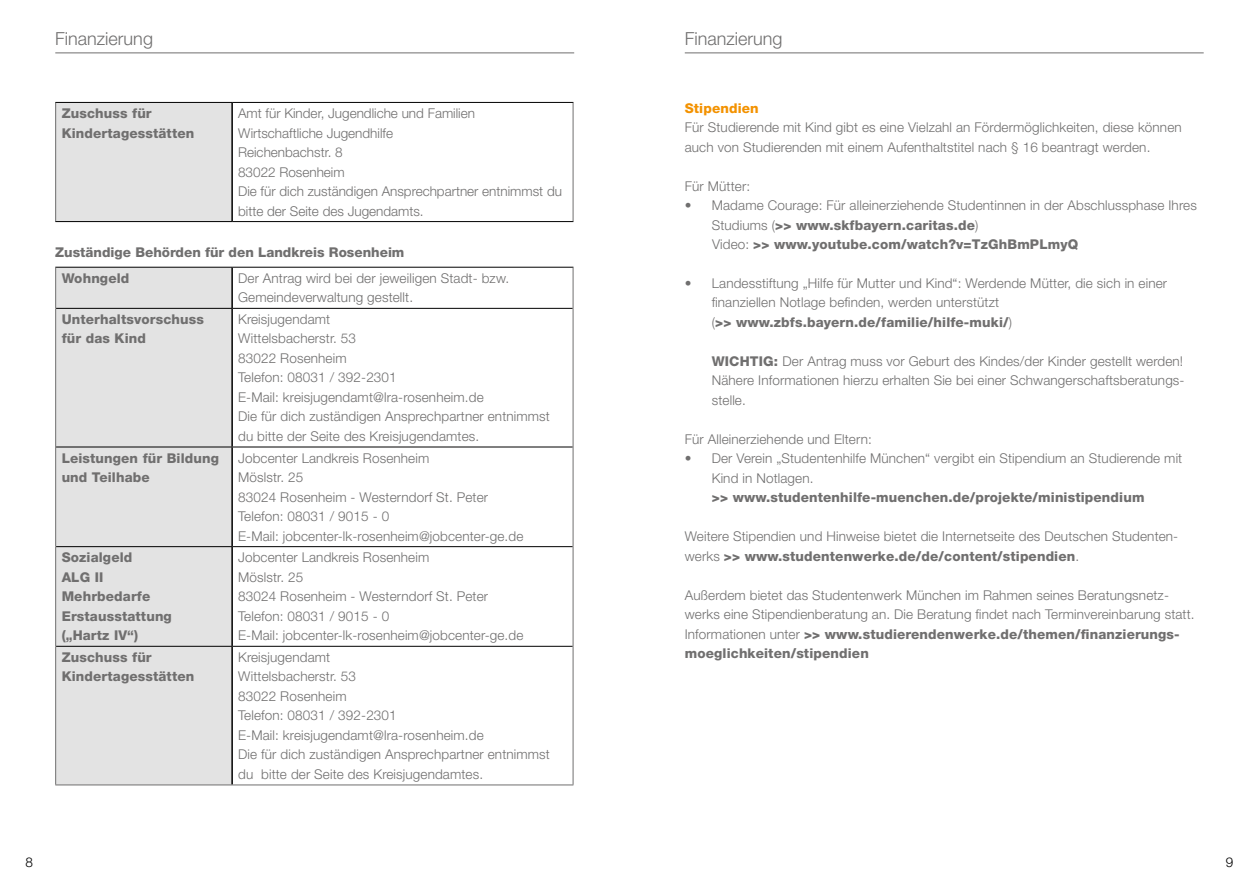
<style>
.page{position:relative;width:1259px;height:893px;background:#fff}
.page>*{position:absolute;margin:0;border:0;box-sizing:border-box;transform-origin:0 0}
.t1{font:300 18px "Helvetica Neue LT Pro";color:#706f6f}
.t2{font:300 13.5px/19.5px "Helvetica Neue LT Pro";letter-spacing:.01em;color:#706f6f}
.t3{font:800 13.5px/19.5px "Helvetica Neue LT Pro";letter-spacing:.01em;color:#706f6f}
.t4{font:800 13.5px "Helvetica Neue LT Pro";letter-spacing:.01em;color:#f39200}
.t5{font:300 13.5px "Helvetica Neue LT Pro";color:#000}
.s1{font-weight:800}
</style>
<div class="page">
<hr style="left:55px;top:53px;width:519px;height:1px;background:#706f6f">
<div style="left:56px;top:268px;width:175px;height:517px;background:#e3e3e3"></div>
<hr style="left:231px;top:268px;width:2px;height:40px;background:#000">
<hr style="left:231px;top:309px;width:2px;height:138px;background:#000">
<hr style="left:231px;top:447px;width:2px;height:99px;background:#000">
<hr style="left:231px;top:547px;width:2px;height:99px;background:#000">
<hr style="left:231px;top:647px;width:2px;height:138px;background:#000">
<hr style="left:55px;top:267px;width:177px;height:1px;background:#000">
<hr style="left:232px;top:267px;width:341px;height:1px;background:#000">
<hr style="left:56px;top:308px;width:176px;height:1px;background:#000">
<hr style="left:232px;top:308px;width:341px;height:1px;background:#000">
<hr style="left:56px;top:447px;width:176px;height:1px;background:#000">
<hr style="left:232px;top:447px;width:341px;height:1px;background:#000">
<hr style="left:56px;top:546px;width:176px;height:1px;background:#000">
<hr style="left:232px;top:546px;width:341px;height:1px;background:#000">
<hr style="left:56px;top:646px;width:176px;height:1px;background:#000">
<hr style="left:232px;top:646px;width:341px;height:1px;background:#000">
<hr style="left:55px;top:268px;width:1px;height:40px;background:#706f6f">
<hr style="left:573px;top:268px;width:1px;height:40px;background:#706f6f">
<hr style="left:55px;top:308px;width:1px;height:139px;background:#706f6f">
<hr style="left:573px;top:308px;width:1px;height:139px;background:#706f6f">
<hr style="left:55px;top:447px;width:1px;height:100px;background:#706f6f">
<hr style="left:573px;top:447px;width:1px;height:100px;background:#706f6f">
<hr style="left:55px;top:547px;width:1px;height:99px;background:#706f6f">
<hr style="left:573px;top:547px;width:1px;height:99px;background:#706f6f">
<hr style="left:55px;top:646px;width:1px;height:139px;background:#706f6f">
<hr style="left:573px;top:646px;width:1px;height:139px;background:#706f6f">
<hr style="left:55px;top:785px;width:177px;height:1px;background:#706f6f">
<hr style="left:232px;top:785px;width:341px;height:1px;background:#706f6f">
<div style="left:56px;top:102px;width:176px;height:120px;background:#e3e3e3"></div>
<hr style="left:231px;top:103px;width:2px;height:118px;background:#000">
<hr style="left:55px;top:102px;width:177px;height:1px;background:#000">
<hr style="left:232px;top:102px;width:341px;height:1px;background:#000">
<hr style="left:55px;top:221px;width:177px;height:1px;background:#000">
<hr style="left:232px;top:221px;width:341px;height:1px;background:#000">
<hr style="left:55px;top:103px;width:1px;height:118px;background:#706f6f">
<hr style="left:573px;top:103px;width:1px;height:118px;background:#706f6f">
<hr style="left:685px;top:53px;width:518px;height:1px;background:#706f6f">
<h1 class="t1" style="left:55px;top:27px;width:99px">Finanzierung</h1>
<p class="t3" style="left:62px;top:103px;width:134px">Zuschuss für<br>Kindertagesstätten</p>
<p class="t2" style="left:238px;top:103px;width:325px">Amt für Kinder, Jugendliche und Familien<br>Wirtschaftliche Jugendhilfe<br>Reichenbachstr. 8<br>83022 Rosenheim<br>Die für dich zuständigen Ansprechpartner entnimmst du bitte der Seite des Jugendamts.</p>
<p class="t3" style="left:55px;top:243px;width:351px">Zuständige Behörden für den Landkreis Rosenheim</p>
<p class="t3" style="left:62px;top:268px;width:69px">Wohngeld</p>
<p class="t2" style="left:238px;top:268px;width:272px">Der Antrag wird bei der jeweiligen Stadt- bzw.<br>Gemeindeverwaltung gestellt.</p>
<p class="t3" style="left:62px;top:309px;width:144px">Unterhaltsvorschuss für das Kind</p>
<p class="t2" style="left:238px;top:309px;width:313px">Kreisjugendamt<br>Wittelsbacherstr. 53<br>83022 Rosenheim<br>Telefon: 08031 / 392-2301<br>E-Mail: kreisjugendamt@lra-rosenheim.de<br>Die für dich zuständigen Ansprechpartner entnimmst du bitte der Seite des Kreisjugendamtes.</p>
<p class="t3" style="left:62px;top:448px;width:159px">Leistungen für Bildung und Teilhabe</p>
<p class="t2" style="left:238px;top:448px;width:287px">Jobcenter Landkreis Rosenheim<br>Möslstr. 25<br>83024 Rosenheim - Westerndorf St. Peter<br>Telefon: 08031 / 9015 - 0<br>E-Mail: jobcenter-lk-rosenheim@jobcenter-ge.de</p>
<p class="t3" style="left:62px;top:548px;width:112px">Sozialgeld<br>ALG II<br>Mehrbedarfe<br>Erstausstattung („Hartz IV“)</p>
<p class="t2" style="left:238px;top:547px;width:287px">Jobcenter Landkreis Rosenheim<br>Möslstr. 25<br>83024 Rosenheim - Westerndorf St. Peter<br>Telefon: 08031 / 9015 - 0<br>E-Mail: jobcenter-lk-rosenheim@jobcenter-ge.de</p>
<p class="t3" style="left:62px;top:647px;width:134px">Zuschuss für<br>Kindertagesstätten</p>
<p class="t2" style="left:238px;top:647px;width:313px">Kreisjugendamt<br>Wittelsbacherstr. 53<br>83022 Rosenheim<br>Telefon: 08031 / 392-2301<br>E-Mail: kreisjugendamt@lra-rosenheim.de<br>Die für dich zuständigen Ansprechpartner entnimmst du bitte der Seite des Kreisjugendamtes.</p>
<h1 class="t1" style="left:685px;top:27px;width:99px">Finanzierung</h1>
<p class="t4" style="left:685px;top:100px;width:75px">Stipendien</p>
<p class="t2" style="left:685px;top:117px;width:498px">Für Studierende mit Kind gibt es eine Vielzahl an Fördermöglichkeiten, diese können auch von Studierenden mit einem Aufenthaltstitel nach § 16 beantragt werden.</p>
<p class="t2" style="left:685px;top:176px;width:67px">Für Mütter:</p>
<p class="t2" style="left:712px;top:195px;width:486px;text-indent:-27px">• Madame Courage: Für alleinerziehende Studentinnen in der Abschlussphase Ihres<br>Studiums (<span class="s1">&gt;&gt; www.skfbayern.caritas.de</span>)<br>Video: <span class="s1">&gt;&gt; www.youtube.com/watch?v=TzGhBmPLmyQ</span></p>
<p class="t2" style="left:712px;top:273px;width:457px;text-indent:-27px">• Landesstiftung „Hilfe für Mutter und Kind“: Werdende Mütter, die sich in einer finanziellen Notlage befinden, werden unterstützt<br>(<span class="s1">&gt;&gt; www.zbfs.bayern.de/familie/hilfe-muki/</span>)</p>
<p class="t2" style="left:712px;top:351px;width:474px;text-align:justify"><span class="s1">WICHTIG:</span> Der Antrag muss vor Geburt des Kindes/der Kinder gestellt werden!<br>Nähere Informationen hierzu erhalten Sie bei einer Schwangerschaftsberatungs&shy;stelle.</p>
<p class="t2" style="left:685px;top:429px;width:188px">Für Alleinerziehende und Eltern:</p>
<p class="t2" style="left:712px;top:449px;width:472px;text-indent:-27px">• Der Verein „Studentenhilfe München“ vergibt ein Stipendium an Studierende mit<br>Kind in Notlagen.</p>
<p class="t3" style="left:712px;top:488px;width:434px">&gt;&gt; www.studentenhilfe-muenchen.de/projekte/ministipendium</p>
<p class="t2" style="left:685px;top:527px;width:495px">Weitere Stipendien und Hinweise bietet die Internetseite des Deutschen Studenten&shy;werks <span class="s1">&gt;&gt; www.studentenwerke.de/de/content/stipendien</span>.</p>
<p class="t2" style="left:685px;top:585px;width:511px">Außerdem bietet das Studentenwerk München im Rahmen seines Beratungsnetz&shy;werks eine Stipendienberatung an. Die Beratung findet nach Terminvereinbarung statt.<br>Informationen unter <span class="s1">&gt;&gt; www.studierendenwerke.de/themen/finanzierungs&shy;moeglichkeiten/stipendien</span></p>
<p class="t5" style="left:26px;top:854px;width:9px">8</p>
<p class="t5" style="left:1226px;top:854px;width:9px">9</p>
</div>
